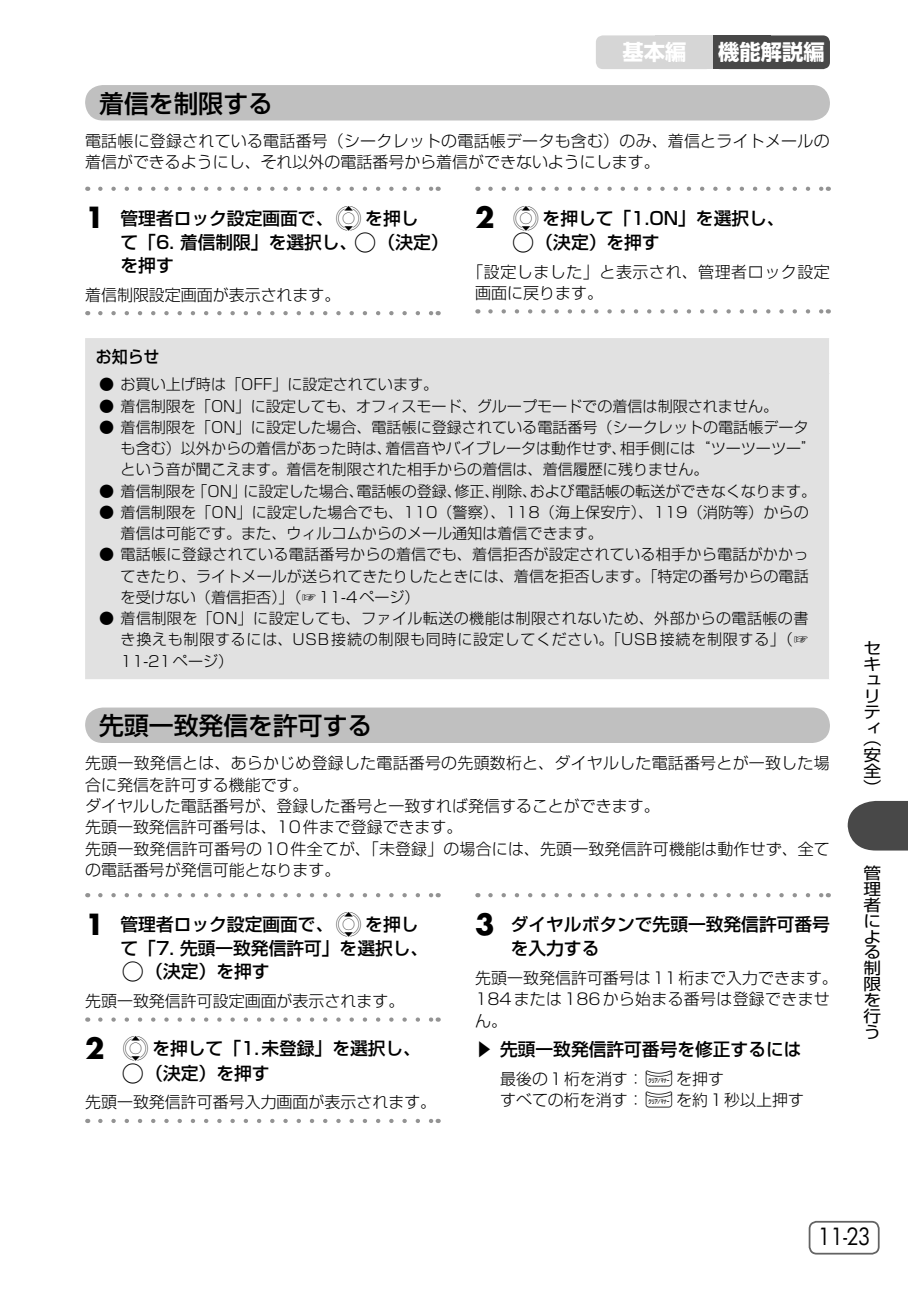
<style>
.page{position:relative;width:908px;height:1290px;background:#fff}
.page>*{position:absolute;margin:0;border:0;box-sizing:border-box;transform-origin:0 0}
.t1{font:500 24.75px "Shin Go Pro";color:#000}
.t2{font:23px "Futura";color:#000;scale:.9 1}
.t3{font:700 21.25px "Shin Go Pro";color:#fff}
.t4{font:500 17.75px/23.8px "Shin Go Pro";color:#000}
.t5{font:500 16.5px "Shin Go Pro";color:#000;scale:.96 1}
.t6{font:300 16px/21.2px "Shin Go Pro";color:#000}
.t7{font:300 16px/21.2px "Shin Go Pro";letter-spacing:.035em;color:#000}
.t8{font:16px/16px "Shin Go Pro";color:#000;text-align:justify;scale:1.11 1}
.t9{font:300 15px/21.2px "Shin Go Pro";color:#000}
.s1{font-family:"Futura";font-weight:700;font-size:28.25px}
.s2{font-family:"JHP932";font-weight:400}
</style>
<div class="page">
<svg style="left:808px;top:1220px;width:72px;height:33px"></svg>
<svg style="left:596px;top:35px;width:233px;height:34px;background:#909090"></svg>
<svg style="left:847px;top:801px;width:60px;height:49px;background:#5a5a5a"></svg>
<div style="left:85px;top:85px;width:744px;height:35px;background:#c0c0c0"></div>
<svg style="left:88px;top:187px;width:349px;height:4px"></svg>
<svg style="left:88px;top:311px;width:349px;height:4px"></svg>
<svg style="left:100px;top:187px;width:331px;height:4px"></svg>
<svg style="left:100px;top:311px;width:331px;height:4px"></svg>
<svg style="left:478px;top:187px;width:349px;height:4px"></svg>
<svg style="left:478px;top:309px;width:349px;height:4px"></svg>
<svg style="left:490px;top:187px;width:331px;height:4px"></svg>
<svg style="left:490px;top:309px;width:331px;height:4px"></svg>
<div style="left:85px;top:338px;width:743px;height:341px;background:#e1e1e1"></div>
<div style="left:85px;top:707px;width:744px;height:36px;background:#c0c0c0"></div>
<svg style="left:88px;top:893px;width:349px;height:4px"></svg>
<svg style="left:88px;top:1017px;width:349px;height:5px"></svg>
<svg style="left:88px;top:1119px;width:349px;height:4px"></svg>
<svg style="left:100px;top:893px;width:331px;height:4px"></svg>
<svg style="left:100px;top:1017px;width:331px;height:5px"></svg>
<svg style="left:100px;top:1119px;width:331px;height:4px"></svg>
<svg style="left:478px;top:893px;width:349px;height:4px"></svg>
<svg style="left:490px;top:893px;width:331px;height:4px"></svg>
<h3 class="t3" style="left:622px;top:35px;width:65px">基本編</h3>
<h3 class="t3" style="left:718px;top:35px;width:108px">機能解説編</h3>
<h1 class="t1" style="left:99px;top:83px;width:175px">着信を制限する</h1>
<p class="t6" style="left:85px;top:128px;width:745px">電話帳に登録されている電話番号（シークレットの電話帳データも含む）のみ、着信とライトメールの着信ができるようにし、それ以外の電話番号から着信ができないようにします。</p>
<p class="t4" style="left:120px;top:204px;width:329px;text-indent:-35px"><span class="s1">1</span> 管理者ロック設定画面で、<span class="s2">X</span>を押し<br>て「6. 着信制限」を選択し、<span class="s2">.</span>（決定）を押す</p>
<p class="t6" style="left:85px;top:282px;width:257px">着信制限設定画面が表示されます。</p>
<p class="t4" style="left:510px;top:204px;width:275px;text-indent:-35px"><span class="s1">2</span> <span class="s2">X</span>を押して「1.ON」を選択し、<span class="s2">.</span>（決定）を押す</p>
<p class="t7" style="left:475px;top:259px;width:356px;text-indent:-8px">「設定しました」と表示され、管理者ロック設定画面に戻ります。</p>
<p class="t5" style="left:96px;top:343px;width:68px">お知らせ</p>
<p class="t9" style="left:99px;top:372px;width:340px">● お買い上げ時は「OFF」に設定されています。</p>
<p class="t9" style="left:99px;top:393px;width:680px">● 着信制限を「ON」に設定しても、オフィスモード、グループモードでの着信は制限されません。</p>
<p class="t9" style="left:120px;top:415px;width:696px;text-indent:-21px">● 着信制限を「ON」に設定した場合、電話帳に登録されている電話番号（シークレットの電話帳データも含む）以外からの着信があった時は、着信音やバイブレータは動作せず、相手側には“ツーツーツー”という音が聞こえます。着信を制限された相手からの着信は、着信履歴に残りません。</p>
<p class="t9" style="left:99px;top:478px;width:718px">● 着信制限を「ON」に設定した場合、電話帳の登録、修正、削除、および電話帳の転送ができなくなります。</p>
<p class="t9" style="left:120px;top:500px;width:689px;text-indent:-21px">● 着信制限を「ON」に設定した場合でも、110（警察）、118（海上保安庁）、119（消防等）からの着信は可能です。また、ウィルコムからのメール通知は着信できます。</p>
<p class="t9" style="left:120px;top:542px;width:689px;text-align:justify;text-indent:-21px">● 電話帳に登録されている電話番号からの着信でも、着信拒否が設定されている相手から電話がかかってきたり、ライトメールが送られてきたりしたときには、着信を拒否します。「特定の番号からの電話を受けない（着信拒否）」（☞11-4ページ）</p>
<p class="t9" style="left:120px;top:606px;width:689px;text-align:justify;text-indent:-21px">● 着信制限を「ON」に設定しても、ファイル転送の機能は制限されないため、外部からの電話帳の書き換えも制限するには、USB接続の制限も同時に設定してください。「USB接続を制限する」（☞ 11-21ページ）</p>
<h1 class="t1" style="left:99px;top:705px;width:274px">先頭一致発信を許可する</h1>
<p class="t6" style="left:85px;top:751px;width:746px">先頭一致発信とは、あらかじめ登録した電話番号の先頭数桁と、ダイヤルした電話番号とが一致した場合に発信を許可する機能です。<br>ダイヤルした電話番号が、登録した番号と一致すれば発信することができます。<br>先頭一致発信許可番号は、10件まで登録できます。<br>先頭一致発信許可番号の10件全てが、「未登録」の場合には、先頭一致発信許可機能は動作せず、全ての電話番号が発信可能となります。</p>
<p class="t4" style="left:120px;top:910px;width:309px;text-indent:-35px"><span class="s1">1</span> 管理者ロック設定画面で、<span class="s2">X</span>を押して「7. 先頭一致発信許可」を選択し、<span class="s2">.</span>（決定）を押す</p>
<p class="t6" style="left:85px;top:988px;width:320px">先頭一致発信許可設定画面が表示されます。</p>
<p class="t4" style="left:120px;top:1034px;width:302px;text-indent:-35px"><span class="s1">2</span> <span class="s2">X</span>を押して「1.未登録」を選択し、<span class="s2">.</span>（決定）を押す</p>
<p class="t6" style="left:85px;top:1090px;width:352px">先頭一致発信許可番号入力画面が表示されます。</p>
<p class="t4" style="left:510px;top:910px;width:320px;text-indent:-35px"><span class="s1">3</span> ダイヤルボタンで先頭一致発信許可番号を入力する</p>
<p class="t6" style="left:475px;top:965px;width:364px">先頭一致発信許可番号は11桁まで入力できます。<br>184または186から始まる番号は登録できません。</p>
<p class="t4" style="left:475px;top:1036px;width:327px">▶ 先頭一致発信許可番号を修正するには</p>
<p class="t6" style="left:500px;top:1066px;width:305px">最後の1桁を消す：<span class="s2">-</span>を押す<br>すべての桁を消す：<span class="s2">-</span>を約1秒以上押す</p>
<p class="t8" style="left:863px;top:638px;width:17px;text-align:left">セキュリティ</p>
<p class="t8" style="left:863px;top:729px;width:17px">（安全）</p>
<p class="t8" style="left:863px;top:863px;width:17px">管理者による制限を行う</p>
<h2 class="t2" style="left:817px;top:1221px;width:60px">11-23</h2>
</div>
